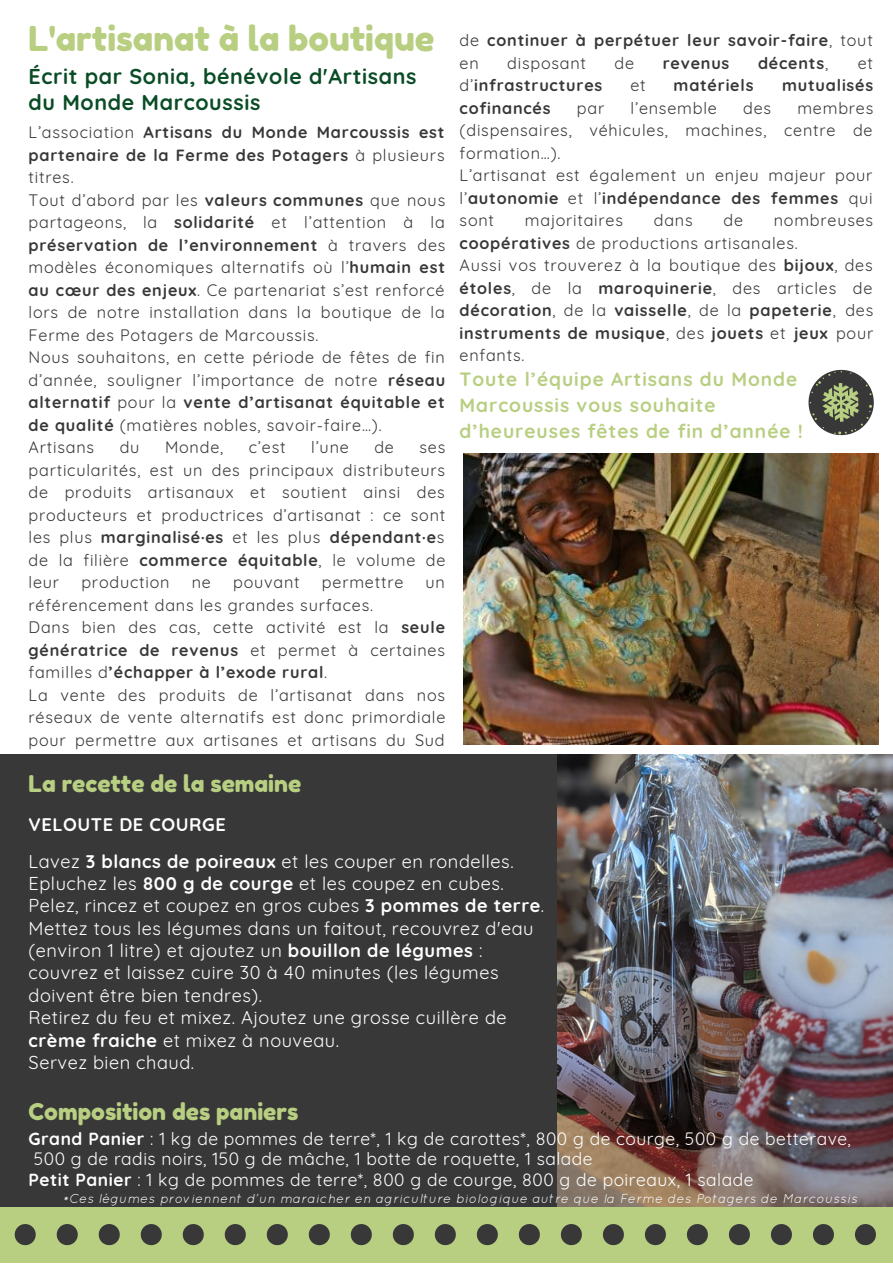
<style>
.page{position:relative;width:893px;height:1264px;background:#fff}
.page>*{position:absolute;margin:0;border:0;box-sizing:border-box;transform-origin:0 0}
.t1{font:34.35px "Fredoka One";color:#b8ce81}
.t2{font:23.1px "Fredoka One";color:#b8ce81}
.t3{font:700 21.45px/25.8px "Quicksand";letter-spacing:.03em;color:#094c26}
.t4{font:700 19.2px/25.8px "Quicksand";letter-spacing:.05em;color:#b8ce81}
.t5{font:18.15px/22.4px "Quicksand";letter-spacing:.03em;color:#fff}
.t6{font:700 18.15px/36.6px "Quicksand";letter-spacing:.03em;color:#fff}
.t7{font:17.4px "Quicksand";letter-spacing:.03em;color:#fff}
.t8{font:16.2px/22.5px "Quicksand";letter-spacing:.05em;color:#383838}
.t9{font:700 16.2px/22.5px "Quicksand";letter-spacing:.05em;color:#383838}
.t10{font:italic 13.05px "Quicksand";letter-spacing:.03em;color:#fff}
.s1{font-weight:700}
.s2{font-weight:400}
</style>
<div class="page">
<div style="left:0;top:754px;width:558px;height:508px;background:#383838"></div>
<img style="left:558px;top:754px;width:334px;height:453px">
<div style="left:0;top:1207px;width:892px;height:55px;background:#b8ce81"></div>
<svg style="left:15px;top:1224px;width:21px;height:21px"></svg>
<svg style="left:57px;top:1224px;width:21px;height:21px"></svg>
<svg style="left:99px;top:1224px;width:21px;height:21px"></svg>
<svg style="left:141px;top:1224px;width:21px;height:21px"></svg>
<svg style="left:183px;top:1224px;width:21px;height:21px"></svg>
<svg style="left:225px;top:1224px;width:21px;height:21px"></svg>
<svg style="left:267px;top:1224px;width:21px;height:21px"></svg>
<svg style="left:309px;top:1224px;width:21px;height:21px"></svg>
<svg style="left:351px;top:1224px;width:21px;height:21px"></svg>
<svg style="left:393px;top:1224px;width:21px;height:21px"></svg>
<svg style="left:435px;top:1224px;width:21px;height:21px"></svg>
<svg style="left:477px;top:1224px;width:21px;height:21px"></svg>
<svg style="left:519px;top:1224px;width:21px;height:21px"></svg>
<svg style="left:561px;top:1224px;width:21px;height:21px"></svg>
<svg style="left:603px;top:1224px;width:21px;height:21px"></svg>
<svg style="left:644px;top:1224px;width:21px;height:21px"></svg>
<svg style="left:686px;top:1224px;width:21px;height:21px"></svg>
<svg style="left:728px;top:1224px;width:21px;height:21px"></svg>
<svg style="left:771px;top:1224px;width:20px;height:21px"></svg>
<svg style="left:813px;top:1224px;width:20px;height:21px"></svg>
<svg style="left:855px;top:1224px;width:20px;height:21px"></svg>
<svg style="left:808px;top:370px;width:65px;height:65px"></svg>
<img style="left:464px;top:453px;width:414px;height:291px">
<h1 class="t1" style="left:29px;top:18px;width:407px">L'artisanat à la boutique</h1>
<h3 class="t3" style="left:29px;top:63px;width:389px">Écrit par Sonia, bénévole d'Artisans du Monde Marcoussis</h3>
<p class="t8" style="left:29px;top:121px;width:418px">L’association <span class="s1">Artisans du Monde Marcoussis est partenaire de la Ferme des Potagers</span> à plusieurs titres.<br>Tout d’abord par les <span class="s1">valeurs communes</span> que nous partageons, la <span class="s1">solidarité</span> et l’attention à la <span class="s1">préservation de l’environnement</span> à travers des modèles économiques alternatifs où l’<span class="s1">humain est au cœur des enjeux</span>. Ce partenariat s’est renforcé lors de notre installation dans la boutique de la Ferme des Potagers de Marcoussis.<br>Nous souhaitons, en cette période de fêtes de fin d’année, souligner l’importance de notre <span class="s1">réseau alternatif</span> pour la <span class="s1">vente d’artisanat équitable et de qualité</span> (matières nobles, savoir-faire…).<br>Artisans</p>
<p class="t8" style="left:120px;top:436px;width:21px">du</p>
<p class="t8" style="left:165px;top:436px;width:60px">Monde,</p>
<p class="t8" style="left:249px;top:436px;width:38px">c’est</p>
<p class="t8" style="left:311px;top:436px;width:39px">l’une</p>
<p class="t8" style="left:374px;top:436px;width:21px">de</p>
<p class="t8" style="left:29px;top:436px;width:418px;text-align:justify;text-indent:391px">ses particularités, est un des principaux distributeurs de produits artisanaux et soutient ainsi des producteurs et productrices d’artisanat : ce sont les plus <span class="s1">marginalisé·es</span> et les plus <span class="s1">dépendant·e</span>s de la filière <span class="s1">commerce équitable</span>, le volume de leur</p>
<p class="t8" style="left:81px;top:571px;width:90px">production</p>
<p class="t8" style="left:192px;top:571px;width:21px">ne</p>
<p class="t8" style="left:233px;top:571px;width:68px">pouvant</p>
<p class="t8" style="left:322px;top:571px;width:83px">permettre</p>
<p class="t8" style="left:425px;top:571px;width:21px">un</p>
<p class="t8" style="left:29px;top:593px;width:418px">référencement dans les grandes surfaces.<br>Dans bien des cas, cette activité est la <span class="s1">seule génératrice de revenus</span> et permet à certaines familles d<span class="s1">’échapper à l’exode rural</span>.<br>La vente des produits de l’artisanat dans nos réseaux de vente alternatifs est donc primordiale pour permettre aux artisanes et artisans du Sud</p>
<h2 class="t2" style="left:29px;top:770px;width:274px">La recette de la semaine</h2>
<p class="t9" style="left:459px;top:29px;width:414px"><span class="s2">de</span> continuer à perpétuer leur savoir-faire<span class="s2">, tout en</span></p>
<p class="t8" style="left:507px;top:52px;width:80px">disposant</p>
<p class="t8" style="left:614px;top:52px;width:21px">de</p>
<p class="t9" style="left:662px;top:52px;width:68px">revenus</p>
<p class="t9" style="left:758px;top:52px;width:72px">décents<span class="s2">,</span></p>
<p class="t8" style="left:857px;top:52px;width:17px">et</p>
<p class="t9" style="left:459px;top:74px;width:144px"><span class="s2">d’</span>infrastructures</p>
<p class="t8" style="left:630px;top:74px;width:17px">et</p>
<p class="t9" style="left:673px;top:74px;width:81px">matériels</p>
<p class="t9" style="left:782px;top:74px;width:93px">mutualisés</p>
<p class="t9" style="left:459px;top:96px;width:92px">cofinancés</p>
<p class="t8" style="left:577px;top:96px;width:29px">par</p>
<p class="t8" style="left:630px;top:96px;width:88px">l’ensemble</p>
<p class="t8" style="left:743px;top:96px;width:29px">des</p>
<p class="t8" style="left:459px;top:96px;width:415px;text-indent:338px">membres (dispensaires, véhicules, machines, centre de formation…).<br>L’artisanat est également un enjeu majeur pour l’<span class="s1">autonomie</span> et l’<span class="s1">indépendance des femmes</span> qui sont</p>
<p class="t8" style="left:525px;top:209px;width:100px">majoritaires</p>
<p class="t8" style="left:653px;top:209px;width:40px">dans</p>
<p class="t8" style="left:723px;top:209px;width:21px">de</p>
<p class="t8" style="left:459px;top:209px;width:415px;text-indent:314px">nombreuses <span class="s1">coopératives</span> de productions artisanales.<br>Aussi vos trouverez à la boutique des <span class="s1">bijoux</span>, des <span class="s1">étoles</span>, de la <span class="s1">maroquinerie</span>, des articles de <span class="s1">décoration</span>, de la <span class="s1">vaisselle</span>, de la <span class="s1">papeterie</span>, des <span class="s1">instruments de musique</span>, des <span class="s1">jouets</span> et <span class="s1">jeux</span> pour enfants.</p>
<p class="t4" style="left:459px;top:366px;width:345px">Toute l’équipe Artisans du Monde<br>Marcoussis vous souhaite d’heureuses fêtes de fin d’année !</p>
<p class="t6" style="left:29px;top:805px;width:486px">VELOUTE DE COURGE<br><span class="s2">Lavez</span> 3 blancs de poireaux <span class="s2">et les couper en rondelles.</span></p>
<p class="t5" style="left:29px;top:871px;width:517px">Epluchez les <span class="s1">800 g de courge</span> et les coupez en cubes.<br>Pelez, rincez et coupez en gros cubes <span class="s1">3 pommes de terre</span>.<br>Mettez tous les légumes dans un faitout, recouvrez d'eau (environ 1 litre) et ajoutez un <span class="s1">bouillon de légumes</span> : couvrez et laissez cuire 30 à 40 minutes (les légumes doivent être bien tendres).<br>Retirez du feu et mixez. Ajoutez une grosse cuillère de <span class="s1">crème fraiche</span> et mixez à nouveau.<br>Servez bien chaud.</p>
<h2 class="t2" style="left:29px;top:1097px;width:271px">Composition des paniers</h2>
<p class="t7" style="left:29px;top:1127px;width:823px"><span class="s1">Grand Panier</span> : 1 kg de pommes de terre*, 1 kg de carottes*, 800 g de courge, 500 g de betterave,</p>
<p class="t7" style="left:34px;top:1147px;width:560px">500 g de radis noirs, 150 g de mâche, 1 botte de roquette, 1 salade</p>
<p class="t7" style="left:29px;top:1168px;width:726px"><span class="s1">Petit Panier</span> : 1 kg de pommes de terre*, 800 g de courge, 800 g de poireaux, 1 salade</p>
<p class="t10" style="left:63px;top:1190px;width:795px"><span class="s1">*</span>Ces légumes proviennent d'un maraicher en agriculture biologique autre que la Ferme des Potagers de Marcoussis</p>
</div>
